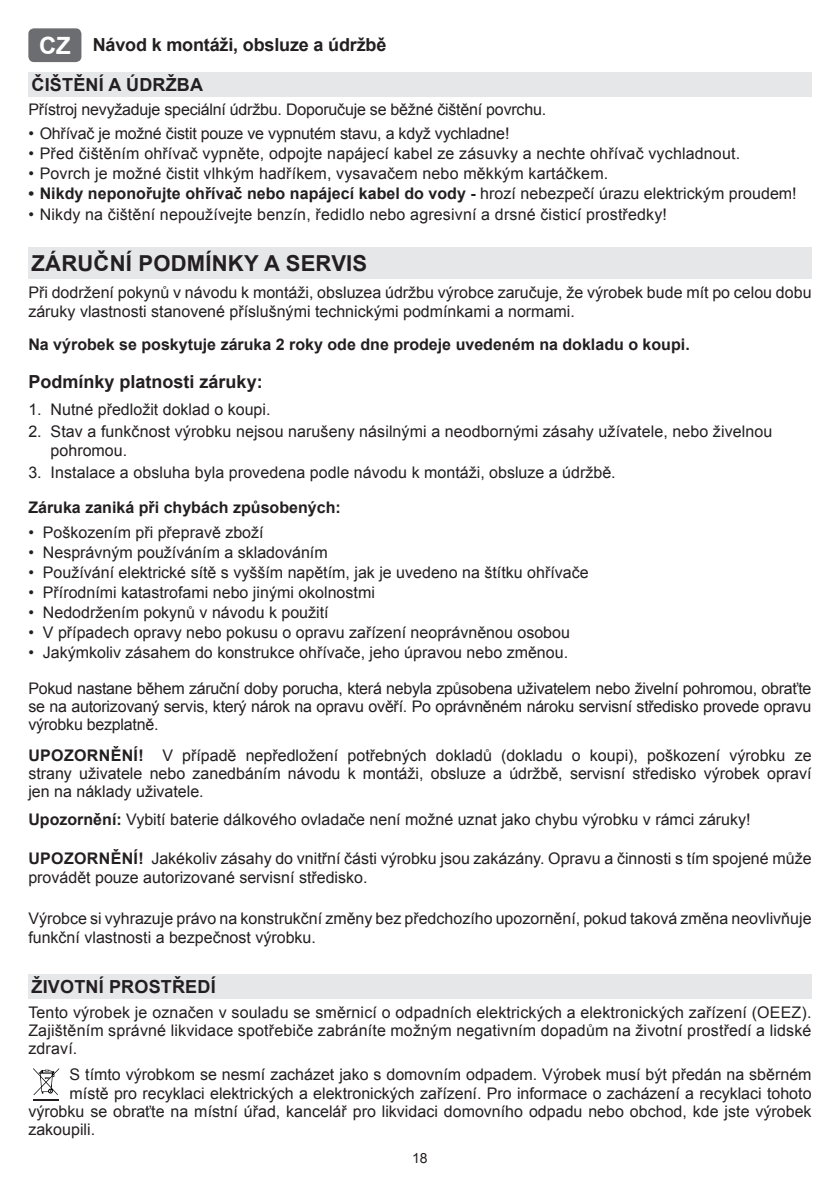
<style>
.page{position:relative;width:840px;height:1191px;background:#fff}
.page>*{position:absolute;margin:0;border:0;box-sizing:border-box;transform-origin:0 0}
.t1{font:700 22px "Arial";letter-spacing:.01em;color:#231f20}
.t2{font:700 18px "Arial";color:#231f20}
.t3{font:16px/19.2px "Arial";color:#231f20}
.t4{font:700 16px "Arial";color:#231f20}
.t5{font:14px "Arial";color:#231f20}
.s1{font-size:23.8px;color:#fff}
.s2{font-weight:400}
.s3{font-weight:700}
</style>
<div class="page">
<div style="left:29px;top:29px;width:52px;height:32px;background:#6c6d70;border-radius:5px"></div>
<div style="left:28px;top:28px;width:53px;height:34px;border:2px solid #6c6d70;border-radius:5px"></div>
<div style="left:28px;top:247px;width:783px;height:31px;background:#e6e7e9"></div>
<div style="left:28px;top:72px;width:783px;height:25px;background:#e6e7e9"></div>
<svg style="left:33px;top:1068px;width:26px;height:27px"></svg>
<hr style="left:33px;top:1098px;width:25px;height:2px;background:#231f20">
<div style="left:28px;top:974px;width:783px;height:25px;background:#e6e7e9"></div>
<p class="t2" style="left:39px;top:33px;width:349px"><span class="s1">CZ</span> Návod k montáži, obsluze a údržbě</p>
<p class="t2" style="left:32px;top:72px;width:173px">ČIŠTĚNÍ A ÚDRŽBA</p>
<p class="t3" style="left:28px;top:100px;width:519px">Přístroj nevyžaduje speciální údržbu. Doporučuje se běžné čištění povrchu.</p>
<p class="t3" style="left:28px;top:124px;width:482px">• Ohřívač je možné čistit pouze ve vypnutém stavu, a když vychladne!</p>
<p class="t3" style="left:28px;top:144px;width:713px">• Před čištěním ohřívač vypněte, odpojte napájecí kabel ze zásuvky a nechte ohřívač vychladnout.</p>
<p class="t3" style="left:28px;top:164px;width:581px">• Povrch je možné čistit vlhkým hadříkem, vysavačem nebo měkkým kartáčkem.</p>
<p class="t4" style="left:28px;top:183px;width:769px">• Nikdy neponořujte ohřívač nebo napájecí kabel do vody - <span class="s2">hrozí nebezpečí úrazu elektrickým proudem!</span></p>
<p class="t3" style="left:28px;top:204px;width:639px">• Nikdy na čištění nepoužívejte benzín, ředidlo nebo agresivní a drsné čisticí prostředky!</p>
<h1 class="t1" style="left:32px;top:248px;width:337px">ZÁRUČNÍ PODMÍNKY A SERVIS</h1>
<p class="t3" style="left:28px;top:283px;width:784px">Při dodržení pokynů v návodu k montáži, obsluzea údržbu výrobce zaručuje, že výrobek bude mít po celou dobu záruky vlastnosti stanovené příslušnými technickými podmínkami a normami.</p>
<p class="t4" style="left:28px;top:334px;width:662px">Na výrobek se poskytuje záruka 2 roky ode dne prodeje uvedeném na dokladu o koupi.</p>
<p class="t2" style="left:28px;top:370px;width:236px">Podmínky platnosti záruky:</p>
<p class="t3" style="left:28px;top:400px;width:243px">1. Nutné předložit doklad o koupi.</p>
<p class="t3" style="left:51px;top:422px;width:722px;text-indent:-22px">2. Stav a funkčnost výrobku nejsou narušeny násilnými a neodbornými zásahy užívatele, nebo živelnou pohromou.</p>
<p class="t3" style="left:28px;top:463px;width:588px">3. Instalace a obsluha byla provedena podle návodu k montáži, obsluze a údržbě.</p>
<p class="t4" style="left:28px;top:496px;width:314px">Záruka zaniká při chybách způsobených:</p>
<p class="t3" style="left:28px;top:522px;width:237px">• Poškozením při přepravě zboží</p>
<p class="t3" style="left:28px;top:542px;width:301px">• Nesprávným používáním a skladováním</p>
<p class="t3" style="left:28px;top:562px;width:561px">• Používání elektrické sítě s vyšším napětím, jak je uvedeno na štítku ohřívače</p>
<p class="t3" style="left:28px;top:582px;width:348px">• Přírodními katastrofami nebo jinými okolnostmi</p>
<p class="t3" style="left:28px;top:602px;width:301px">• Nedodržením pokynů v návodu k použití</p>
<p class="t3" style="left:28px;top:622px;width:543px">• V případech opravy nebo pokusu o opravu zařízení neoprávněnou osobou</p>
<p class="t3" style="left:28px;top:642px;width:541px">• Jakýmkoliv zásahem do konstrukce ohřívače, jeho úpravou nebo změnou.</p>
<p class="t3" style="left:28px;top:679px;width:784px;line-height:18.2px;text-align:justify">Pokud nastane během záruční doby porucha, která nebyla způsobena uživatelem nebo živelní pohromou, obraťte se na autorizovaný servis, který nárok na opravu ověří. Po oprávněném nároku servisní středisko provede opravu výrobku bezplatně.</p>
<p class="t3" style="left:28px;top:746px;width:784px;line-height:18px;text-align:justify"><span class="s3">UPOZORNĚNÍ!</span> V případě nepředložení potřebných dokladů (dokladu o koupi), poškození výrobku ze strany uživatele nebo zanedbáním návodu k montáži, obsluze a údržbě, servisní středisko výrobek opraví jen na náklady uživatele.</p>
<p class="t3" style="left:28px;top:810px;width:723px"><span class="s3">Upozornění:</span> Vybití baterie dálkového ovladače není možné uznat jako chybu výrobku v rámci záruky!</p>
<p class="t3" style="left:28px;top:849px;width:784px"><span class="s3">UPOZORNĚNÍ!</span> Jakékoliv zásahy do vnitřní části výrobku jsou zakázány. Opravu a činnosti s tím spojené může provádět pouze autorizované servisní středisko.</p>
<p class="t3" style="left:28px;top:909px;width:784px">Výrobce si vyhrazuje právo na konstrukční změny bez předchozího upozornění, pokud taková změna neovlivňuje funkční vlastnosti a bezpečnost výrobku.</p>
<p class="t2" style="left:32px;top:974px;width:185px">ŽIVOTNÍ PROSTŘEDÍ</p>
<p class="t3" style="left:28px;top:1003px;width:784px;line-height:18px;text-align:justify">Tento výrobek je označen v souladu se směrnicí o odpadních elektrických a elektronických zařízení (OEEZ).<br>Zajištěním správné likvidace spotřebiče zabráníte možným negativním dopadům na životní prostředí a lidské zdraví.</p>
<p class="t3" style="left:69px;top:1065px;width:743px">S tímto výrobkom se nesmí zacházet jako s domovním odpadem. Výrobek musí být předán na sběrném</p>
<p class="t3" style="left:69px;top:1083px;width:743px">místě pro recyklaci elektrických a elektronických zařízení. Pro informace o zacházení a recyklaci tohoto</p>
<p class="t3" style="left:28px;top:1101px;width:784px">výrobku se obraťte na místní úřad, kancelář pro likvidaci domovního odpadu nebo obchod, kde jste výrobek</p>
<p class="t3" style="left:28px;top:1119px;width:68px">zakoupili.</p>
<p class="t5" style="left:412px;top:1148px;width:17px">18</p>
</div>
